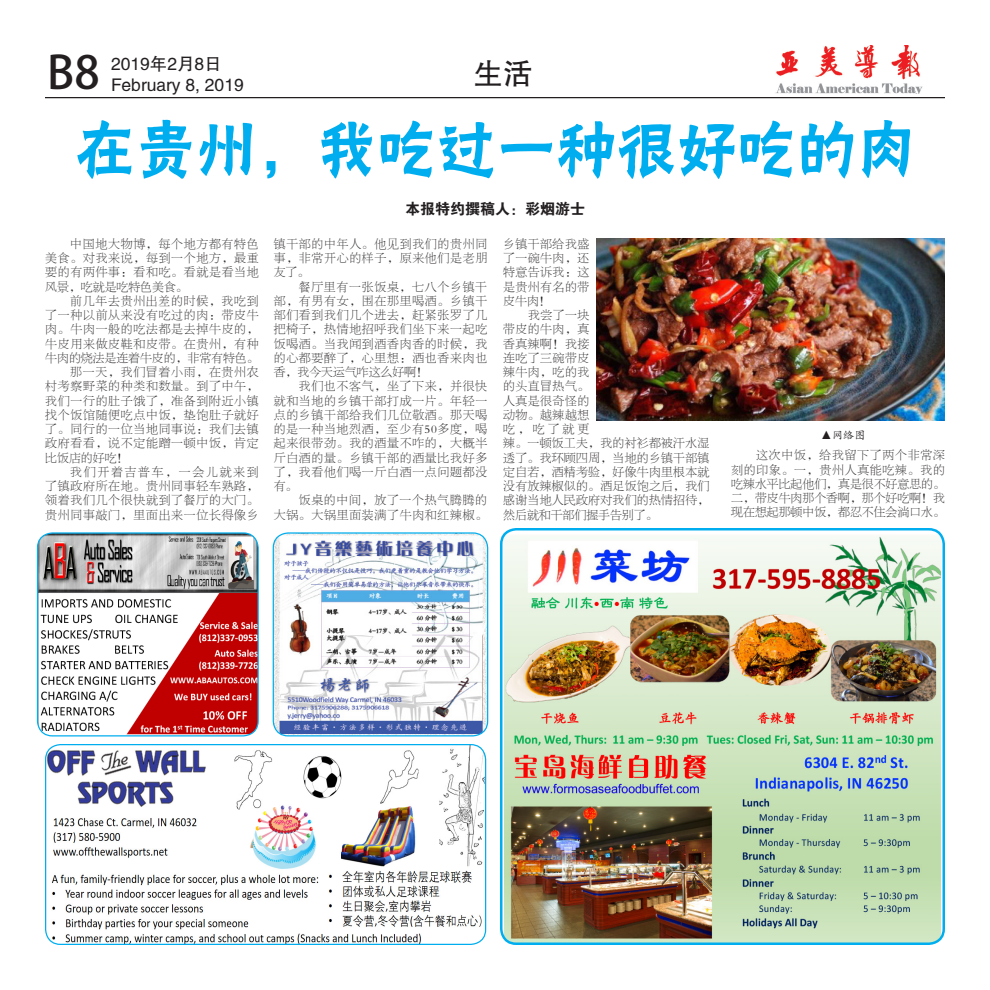
<style>
.page{position:relative;width:990px;height:990px;background:#fff}
.page>*{position:absolute;margin:0;border:0;box-sizing:border-box;transform-origin:0 0}
.t1{font:60px "FZYHJW GB1 0";color:#00aeef}
.t2{font:45px "Adobe Heiti Std";color:#231f20}
.t3{font:30px "FZHTJW GB1 0";color:#231f20}
.t4{font:17.5px "FZHTFW GB1 0";color:#231f20}
.t5{font:15px "FZDHTJW GB1 0";color:#231f20}
.t6{font:11.88px/14.2px "FZBSJW GB1 0";letter-spacing:.06em;color:#231f20;text-align:justify}
.t7{font:11.88px/14.2px "FZBSJW GB1 0";letter-spacing:.025em;color:#231f20}
.t8{font:11.25px "FZKTJW GB1 0";color:#231f20}
</style>
<div class="page">
<hr style="left:45px;top:97px;width:900px;height:1px;background:#231f20">
<img style="left:775px;top:45px;width:148px;height:49px">
<img style="left:504px;top:535px;width:437px;height:408px">
<div style="left:500px;top:528px;width:445px;height:417px;border:2px solid #00aeef;border-radius:15px"></div>
<img style="left:47px;top:745px;width:439px;height:199px">
<div style="left:45px;top:744px;width:441px;height:201px;border:1px solid #00aeef;border-radius:15px"></div>
<img style="left:597px;top:239px;width:348px;height:182px">
<img style="left:273px;top:534px;width:215px;height:202px">
<div style="left:273px;top:532px;width:215px;height:204px;border:1px solid #00aeef;border-radius:15px"></div>
<img style="left:37px;top:534px;width:221px;height:200px">
<div style="left:37px;top:532px;width:222px;height:204px;border:1px solid #00aeef;border-radius:15px"></div>
<p class="t2" style="left:47px;top:46px;width:54px">B8</p>
<p class="t4" style="left:111px;top:54px;width:112px">2019年2月8日</p>
<p class="t4" style="left:111px;top:75px;width:134px">February 8, 2019</p>
<p class="t3" style="left:473px;top:57px;width:61px">生活</p>
<p class="t1" style="left:76px;top:117px;width:841px">在贵州，我吃过一种很好吃的肉</p>
<p class="t5" style="left:405px;top:201px;width:181px">本报特约撰稿人：彩烟游士</p>
<p class="t6" style="left:45px;top:237px;width:215px;text-indent:25px">中国地大物博，每个地方都有特色美食。对我来说，每到一个地方，最重要的有两件事：看和吃。看就是看当地风景，吃就是吃特色美食。</p>
<p class="t6" style="left:45px;top:294px;width:215px;text-indent:25px">前几年去贵州出差的时候，我吃到了一种以前从来没有吃过的肉：带皮牛肉。牛肉一般的吃法都是去掉牛皮的，牛皮用来做皮鞋和皮带。在贵州，有种牛肉的烧法是连着牛皮的，非常有特色。</p>
<p class="t6" style="left:45px;top:365px;width:215px;text-indent:25px">那一天，我们冒着小雨，在贵州农村考察野菜的种类和数量。到了中午，我们一行的肚子饿了，准备到附近小镇找个饭馆随便吃点中饭，垫饱肚子就好了。同行的一位当地同事说：我们去镇政府看看，说不定能蹭一顿中饭，肯定比饭店的好吃！</p>
<p class="t6" style="left:45px;top:465px;width:215px;text-indent:25px">我们开着吉普车，一会儿就来到了镇政府所在地。贵州同事轻车熟路，领着我们几个很快就到了餐厅的大门。贵州同事敲门，里面出来一位长得像乡</p>
<p class="t6" style="left:274px;top:237px;width:215px">镇干部的中年人。他见到我们的贵州同事，非常开心的样子，原来他们是老朋友了。</p>
<p class="t6" style="left:274px;top:280px;width:215px;text-indent:25px">餐厅里有一张饭桌，七八个乡镇干部，有男有女，围在那里喝酒。乡镇干部们看到我们几个进去，赶紧张罗了几把椅子，热情地招呼我们坐下来一起吃饭喝酒。当我闻到酒香肉香的时候，我的心都要醉了，心里想：酒也香来肉也香，我今天运气咋这么好啊！</p>
<p class="t6" style="left:274px;top:380px;width:215px;text-indent:25px">我们也不客气，坐了下来，并很快就和当地的乡镇干部打成一片。年轻一点的乡镇干部给我们几位敬酒。那天喝的是一种当地烈酒，至少有50多度，喝起来很带劲。我的酒量不咋的，大概半斤白酒的量。乡镇干部的酒量比我好多了，我看他们喝一斤白酒一点问题都没有。</p>
<p class="t6" style="left:274px;top:494px;width:215px;text-align:right">饭桌的中间，放了一个热气腾腾的<br>大锅。大锅里面装满了牛肉和红辣椒。</p>
<p class="t6" style="left:503px;top:237px;width:87px">乡镇干部给我盛了一碗牛肉，还特意告诉我：这是贵州有名的带皮牛肉！</p>
<p class="t7" style="left:503px;top:308px;width:208px;text-indent:25px">我尝了一块<br>带皮的牛肉，真<br>香真辣啊！我接<br>连吃了三碗带皮<br>辣牛肉，吃的我<br>的头直冒热气。<br>人真是很奇怪的<br>动物。越辣越想<br>吃，吃了就更<br>辣。一顿饭工夫，我的衬衫都被汗水湿透了。我环顾四周，当地的乡镇干部镇定自若，酒精考验，好像牛肉里根本就没有放辣椒似的。酒足饭饱之后，我们感谢当地人民政府对我们的热情招待，然后就和干部们握手告别了。</p>
<p class="t8" style="left:821px;top:429px;width:46px">▲网络图</p>
<p class="t6" style="left:731px;top:449px;width:215px;text-indent:25px">这次中饭，给我留下了两个非常深刻的印象。一，贵州人真能吃辣。我的吃辣水平比起他们，真是很不好意思的。二，带皮牛肉那个香啊，那个好吃啊！我现在想起那顿中饭，都忍不住会淌口水。</p>
</div>
